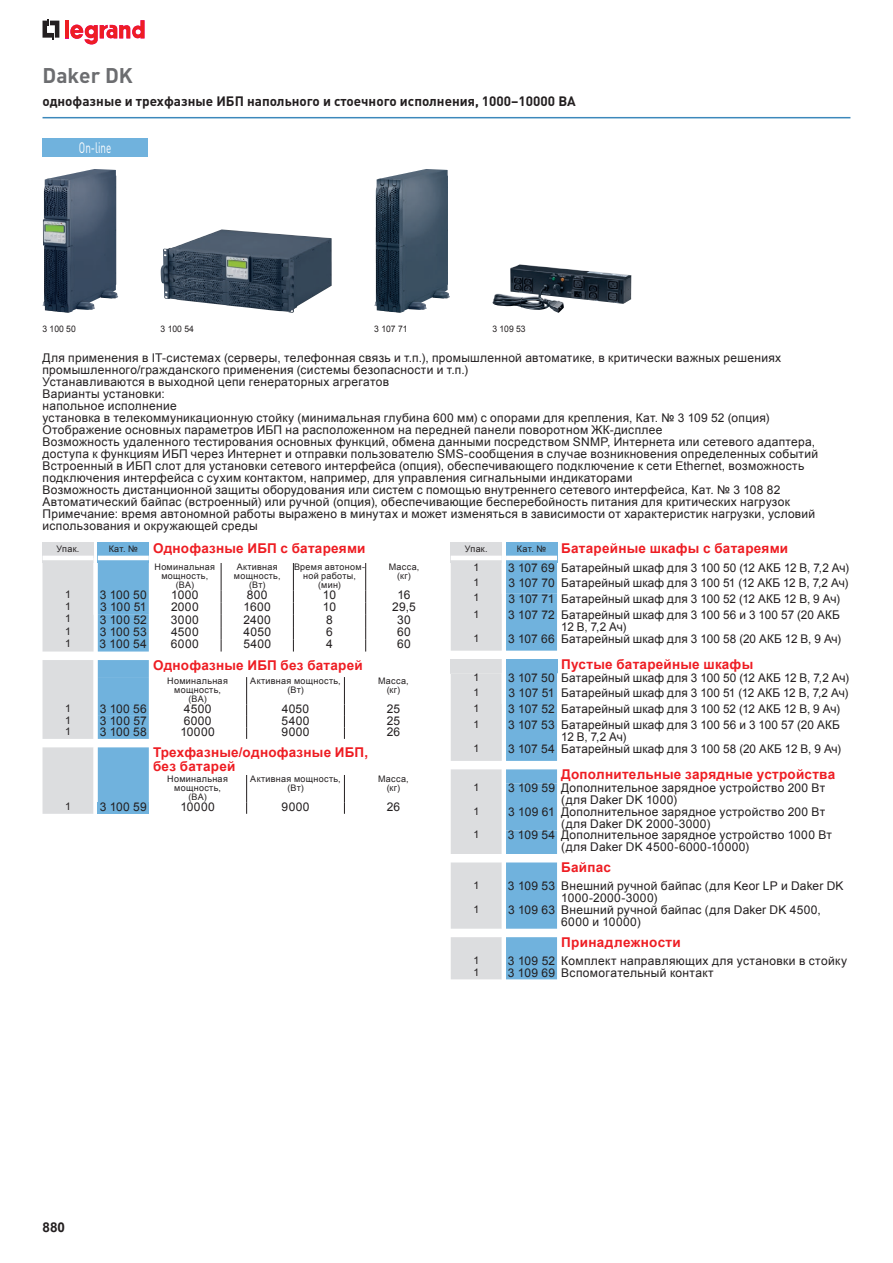
<style>
.page{position:relative;width:893px;height:1263px;background:#fff}
.page>*{position:absolute;margin:0;border:0;box-sizing:border-box;transform-origin:0 0}
.t1{font:700 21px "DIN Pro";color:#6c6d70}
.t2{font:15px "DIN Pro";color:#fff;scale:.66 1}
.t3{font:700 13.5px/13.5px "Arial";letter-spacing:.015em;color:#ee1d23}
.t4{font:700 13.5px "DIN Pro";color:#231f20}
.t5{font:700 13.5px "Arial";color:#231f20}
.t6{font:12px/12px "Arial";letter-spacing:.025em;color:#231f20}
.t7{font:10.5px "Arial";color:#231f20}
.t8{font:9px/9px "Arial";letter-spacing:.035em;color:#231f20;text-align:center}
.t9{font:9px "Arial";letter-spacing:.035em;color:#231f20;scale:.95 1}
.s1{font-weight:400;font-size:9px;color:#231f20}
</style>
<div class="page">
<svg style="left:43px;top:19px;width:16px;height:20px"></svg>
<hr style="left:65px;top:20px;width:4px;height:18px;background:#ee1d23">
<svg style="left:70px;top:20px;width:75px;height:25px"></svg>
<svg style="left:43px;top:543px;width:324px;height:108px"></svg>
<svg style="left:43px;top:660px;width:302px;height:79px"></svg>
<svg style="left:43px;top:747px;width:302px;height:67px"></svg>
<svg style="left:451px;top:543px;width:107px;height:108px;background:#adcce0"></svg>
<svg style="left:451px;top:659px;width:107px;height:102px;background:#aacadf"></svg>
<svg style="left:451px;top:769px;width:106px;height:85px;background:#abcadf"></svg>
<svg style="left:451px;top:862px;width:106px;height:67px;background:#aacadf"></svg>
<svg style="left:451px;top:937px;width:106px;height:42px;background:#a9c9df"></svg>
<img style="left:43px;top:169px;width:75px;height:144px">
<img style="left:161px;top:229px;width:171px;height:84px">
<img style="left:374px;top:169px;width:76px;height:144px">
<img style="left:492px;top:264px;width:139px;height:49px">
<div style="left:43px;top:138px;width:105px;height:18px;background:#70b2dd"></div>
<hr style="left:43px;top:117px;width:807px;height:1px;background:#3c88bb">
<h1 class="t1" style="left:43px;top:61px;width:92px">Daker DK</h1>
<p class="t4" style="left:43px;top:92px;width:535px">однофазные и трехфазные ИБП напольного и стоечного исполнения, 1000–10000 ВА</p>
<p class="t2" style="left:79px;top:137px;width:51px">Оn-line</p>
<p class="t9" style="left:43px;top:323px;width:37px">3 100 50</p>
<p class="t9" style="left:161px;top:323px;width:37px">3 100 54</p>
<p class="t9" style="left:374px;top:323px;width:37px">3 107 71</p>
<p class="t9" style="left:492px;top:323px;width:37px">3 109 53</p>
<p class="t6" style="left:43px;top:352px;width:777px">Для применения в IT-системах (серверы, телефонная связь и т.п.), промышленной автоматике, в критически важных решениях промышленного/гражданского применения (системы безопасности и т.п.)<br>Устанавливаются в выходной цепи генераторных агрегатов<br>Варианты установки:<br>напольное исполнение<br>установка в телекоммуникационную стойку (минимальная глубина 600 мм) с опорами для крепления, Кат. № 3 109 52 (опция)<br>Отображение основных параметров ИБП на расположенном на передней панели поворотном ЖК-дисплее<br>Возможность удаленного тестирования основных функций, обмена данными посредством SNMP, Интернета или сетевого адаптера, доступа к функциям ИБП через Интернет и отправки пользователю SMS-сообщения в случае возникновения определенных событий Встроенный в ИБП слот для установки сетевого интерфейса (опция), обеспечивающего подключение к сети Ethernet, возможность подключения интерфейса с сухим контактом, например, для управления сигнальными индикаторами<br>Возможность дистанционной защиты оборудования или систем с помощью внутреннего сетевого интерфейса, Кат. № 3 108 82<br>Автоматический байпас (встроенный) или ручной (опция), обеспечивающие бесперебойность питания для критических нагрузок Примечание: время автономной работы выражено в минутах и может изменяться в зависимости от характеристик нагрузки, условий использования и окружающей среды</p>
<p class="t8" style="left:57px;top:545px;width:24px">Упак.</p>
<p class="t3" style="left:109px;top:542px;width:258px"><span class="s1">Кат. №</span> Однофазные ИБП с батареями</p>
<p class="t8" style="left:155px;top:562px;width:62px">Номинальная мощность, (ВА)</p>
<p class="t8" style="left:234px;top:562px;width:48px">Активная мощность, (Вт)</p>
<p class="t8" style="left:294px;top:562px;width:72px">Время автоном&shy;ной работы, (мин)</p>
<p class="t8" style="left:389px;top:562px;width:32px">Масса, (кг)</p>
<p class="t7" style="left:65px;top:587px;width:7px">1</p>
<p class="t6" style="left:100px;top:589px;width:49px">3 100 50</p>
<p class="t6" style="left:171px;top:589px;width:29px">1000</p>
<p class="t6" style="left:247px;top:589px;width:22px">800</p>
<p class="t6" style="left:323px;top:589px;width:15px">10</p>
<p class="t6" style="left:397px;top:589px;width:15px">16</p>
<p class="t7" style="left:65px;top:600px;width:7px">1</p>
<p class="t6" style="left:100px;top:601px;width:48px">3 100 51</p>
<p class="t6" style="left:171px;top:601px;width:29px">2000</p>
<p class="t6" style="left:244px;top:601px;width:29px">1600</p>
<p class="t6" style="left:323px;top:601px;width:15px">10</p>
<p class="t6" style="left:392px;top:601px;width:25px">29,5</p>
<p class="t7" style="left:65px;top:612px;width:7px">1</p>
<p class="t6" style="left:100px;top:613px;width:48px">3 100 52</p>
<p class="t6" style="left:171px;top:613px;width:29px">3000</p>
<p class="t6" style="left:244px;top:613px;width:29px">2400</p>
<p class="t6" style="left:326px;top:613px;width:8px">8</p>
<p class="t6" style="left:397px;top:613px;width:15px">30</p>
<p class="t7" style="left:65px;top:624px;width:7px">1</p>
<p class="t6" style="left:100px;top:626px;width:49px">3 100 53</p>
<p class="t6" style="left:171px;top:626px;width:29px">4500</p>
<p class="t6" style="left:244px;top:626px;width:29px">4050</p>
<p class="t6" style="left:326px;top:626px;width:8px">6</p>
<p class="t6" style="left:397px;top:626px;width:15px">60</p>
<p class="t7" style="left:65px;top:636px;width:7px">1</p>
<p class="t6" style="left:100px;top:638px;width:49px">3 100 54</p>
<p class="t6" style="left:171px;top:638px;width:29px">6000</p>
<p class="t6" style="left:243px;top:638px;width:29px">5400</p>
<p class="t6" style="left:326px;top:638px;width:8px">4</p>
<p class="t6" style="left:397px;top:638px;width:15px">60</p>
<p class="t3" style="left:153px;top:659px;width:211px">Однофазные ИБП без батарей</p>
<p class="t8" style="left:167px;top:676px;width:62px">Номинальная мощность, (ВА)</p>
<p class="t8" style="left:250px;top:676px;width:92px">Активная мощность, (Вт)</p>
<p class="t8" style="left:378px;top:676px;width:32px">Масса, (кг)</p>
<p class="t7" style="left:65px;top:701px;width:7px">1</p>
<p class="t6" style="left:100px;top:703px;width:49px">3 100 56</p>
<p class="t6" style="left:184px;top:703px;width:29px">4500</p>
<p class="t6" style="left:282px;top:703px;width:29px">4050</p>
<p class="t6" style="left:387px;top:703px;width:15px">25</p>
<p class="t7" style="left:65px;top:713px;width:7px">1</p>
<p class="t6" style="left:100px;top:714px;width:48px">3 100 57</p>
<p class="t6" style="left:184px;top:714px;width:29px">6000</p>
<p class="t6" style="left:282px;top:714px;width:29px">5400</p>
<p class="t6" style="left:387px;top:714px;width:15px">25</p>
<p class="t7" style="left:65px;top:724px;width:7px">1</p>
<p class="t6" style="left:100px;top:726px;width:49px">3 100 58</p>
<p class="t6" style="left:180px;top:726px;width:36px">10000</p>
<p class="t6" style="left:282px;top:726px;width:29px">9000</p>
<p class="t6" style="left:387px;top:726px;width:15px">26</p>
<p class="t3" style="left:153px;top:746px;width:216px">Трехфазные/однофазные ИБП, без батарей</p>
<p class="t8" style="left:167px;top:774px;width:62px">Номинальная мощность, (ВА)</p>
<p class="t8" style="left:250px;top:774px;width:92px">Активная мощность, (Вт)</p>
<p class="t8" style="left:378px;top:774px;width:32px">Масса, (кг)</p>
<p class="t7" style="left:65px;top:799px;width:7px">1</p>
<p class="t6" style="left:100px;top:801px;width:49px">3 100 59</p>
<p class="t6" style="left:180px;top:801px;width:36px">10000</p>
<p class="t6" style="left:282px;top:801px;width:29px">9000</p>
<p class="t6" style="left:387px;top:801px;width:15px">26</p>
<p class="t8" style="left:465px;top:545px;width:24px">Упак.</p>
<p class="t3" style="left:517px;top:542px;width:273px"><span class="s1">Кат. №</span> Батарейные шкафы с батареями</p>
<p class="t7" style="left:473px;top:560px;width:7px">1</p>
<p class="t6" style="left:508px;top:562px;width:342px">3 107 69 Батарейный шкаф для 3 100 50 (12 АКБ 12 В, 7,2 Ач)</p>
<p class="t7" style="left:473px;top:575px;width:7px">1</p>
<p class="t6" style="left:508px;top:577px;width:341px">3 107 70 Батарейный шкаф для 3 100 51 (12 АКБ 12 В, 7,2 Ач)</p>
<p class="t7" style="left:473px;top:591px;width:7px">1</p>
<p class="t6" style="left:509px;top:592px;width:333px">3 107 71 Батарейный шкаф для 3 100 52 (12 АКБ 12 В, 9 Ач)</p>
<p class="t7" style="left:473px;top:607px;width:7px">1</p>
<p class="t6" style="left:561px;top:609px;width:280px;text-indent:-53px">3 107 72 Батарейный шкаф для 3 100 56 и 3 100 57 (20 АКБ<br>12 В, 7,2 Ач)</p>
<p class="t7" style="left:473px;top:631px;width:7px">1</p>
<p class="t6" style="left:508px;top:633px;width:334px">3 107 66 Батарейный шкаф для 3 100 58 (20 АКБ 12 В, 9 Ач)</p>
<p class="t3" style="left:561px;top:658px;width:193px">Пустые батарейные шкафы</p>
<p class="t7" style="left:473px;top:670px;width:7px">1</p>
<p class="t6" style="left:508px;top:672px;width:342px">3 107 50 Батарейный шкаф для 3 100 50 (12 АКБ 12 В, 7,2 Ач)</p>
<p class="t7" style="left:473px;top:686px;width:7px">1</p>
<p class="t6" style="left:509px;top:687px;width:341px">3 107 51 Батарейный шкаф для 3 100 51 (12 АКБ 12 В, 7,2 Ач)</p>
<p class="t7" style="left:473px;top:701px;width:7px">1</p>
<p class="t6" style="left:508px;top:703px;width:333px">3 107 52 Батарейный шкаф для 3 100 52 (12 АКБ 12 В, 9 Ач)</p>
<p class="t7" style="left:473px;top:718px;width:7px">1</p>
<p class="t6" style="left:561px;top:719px;width:280px;text-indent:-53px">3 107 53 Батарейный шкаф для 3 100 56 и 3 100 57 (20 АКБ<br>12 В, 7,2 Ач)</p>
<p class="t7" style="left:473px;top:741px;width:7px">1</p>
<p class="t6" style="left:508px;top:743px;width:335px">3 107 54 Батарейный шкаф для 3 100 58 (20 АКБ 12 В, 9 Ач)</p>
<p class="t3" style="left:561px;top:768px;width:275px">Дополнительные зарядные устройства</p>
<p class="t7" style="left:473px;top:780px;width:7px">1</p>
<p class="t6" style="left:561px;top:782px;width:265px;text-indent:-53px">3 109 59 Дополнительное зарядное устройство 200 Вт (для Daker DK 1000)</p>
<p class="t7" style="left:473px;top:804px;width:7px">1</p>
<p class="t6" style="left:561px;top:806px;width:265px;text-indent:-53px">3 109 61 Дополнительное зарядное устройство 200 Вт (для Daker DK 2000-3000)</p>
<p class="t7" style="left:473px;top:827px;width:7px">1</p>
<p class="t6" style="left:561px;top:829px;width:272px;text-indent:-53px">3 109 54 Дополнительное зарядное устройство 1000 Вт (для Daker DK 4500-6000-10000)</p>
<p class="t3" style="left:561px;top:861px;width:51px">Байпас</p>
<p class="t7" style="left:473px;top:879px;width:7px">1</p>
<p class="t6" style="left:561px;top:880px;width:284px;text-indent:-53px">3 109 53 Внешний ручной байпас (для Keor LP и Daker DK<br>1000-2000-3000)</p>
<p class="t7" style="left:473px;top:902px;width:7px">1</p>
<p class="t6" style="left:561px;top:904px;width:261px;text-indent:-53px">3 109 63 Внешний ручной байпас (для Daker DK 4500,<br>6000 и 10000)</p>
<p class="t3" style="left:561px;top:936px;width:121px">Принадлежности</p>
<p class="t7" style="left:473px;top:953px;width:7px">1</p>
<p class="t6" style="left:508px;top:955px;width:341px">3 109 52 Комплект направляющих для установки в стойку</p>
<p class="t7" style="left:473px;top:965px;width:7px">1</p>
<p class="t6" style="left:508px;top:966px;width:207px">3 109 69 Вспомогательный контакт</p>
<p class="t5" style="left:43px;top:1219px;width:24px">880</p>
</div>
